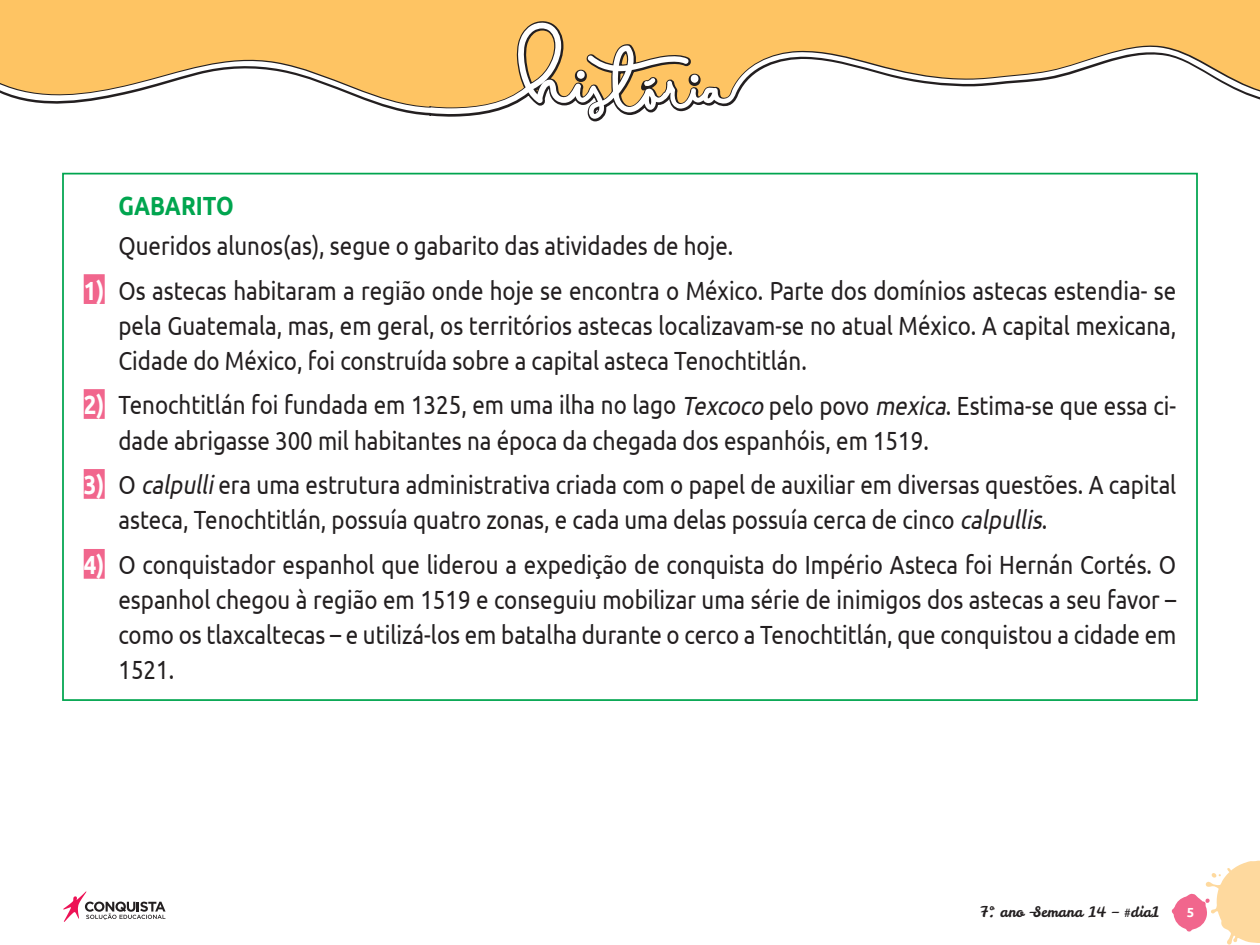
<style>
.page{position:relative;width:1260px;height:945px;background:#fff}
.page>*{position:absolute;margin:0;border:0;box-sizing:border-box;transform-origin:0 0}
.t1{font:26.25px/35px "Ubuntu";color:#231f20;text-align:justify;scale:.85 1}
.t2{font:700 26.25px "Ubuntu";color:#00a54f;scale:.85 1}
.t3{font:14.35px "Leckerli One";color:#231f20}
.t4{font:700 13.12px "Ubuntu";color:#fff}
.s1{font-weight:700;color:#fff}
.s2{font-style:italic}
</style>
<div class="page">
<svg style="left:1172px;top:861px;width:88px;height:84px"></svg>
<svg style="left:63px;top:891px;width:103px;height:31px"></svg>
<svg style="left:0;top:0;width:1260px;height:122px"></svg>
<svg style="left:0;top:22px;width:1260px;height:97px;fill:#fec463"></svg>
<div style="left:84px;top:274px;width:21px;height:30px;background:#f1668d"></div>
<div style="left:84px;top:389px;width:21px;height:30px;background:#f1668d"></div>
<div style="left:84px;top:469px;width:21px;height:30px;background:#f1668d"></div>
<div style="left:84px;top:549px;width:21px;height:30px;background:#f1668d"></div>
<p class="t2" style="left:118px;top:189px;width:137px">GABARITO</p>
<p class="t1" style="left:118px;top:227px;width:725px">Queridos alunos(as), segue o gabarito das atividades de hoje.</p>
<p class="t1" style="left:118px;top:272px;width:1246px;text-indent:-35px"><span class="s1">1)</span> Os astecas habitaram a região onde hoje se encontra o México. Parte dos domínios astecas estendia- se pela Guatemala, mas, em geral, os territórios astecas localizavam-se no atual México. A capital mexicana, Cidade do México, foi construída sobre a capital asteca Tenochtitlán.</p>
<p class="t1" style="left:118px;top:387px;width:1246px;text-indent:-35px"><span class="s1">2)</span> Tenochtitlán foi fundada em 1325, em uma ilha no lago <span class="s2">Texcoco</span> pelo povo <span class="s2">mexica</span>. Estima-se que essa ci&shy;dade abrigasse 300 mil habitantes na época da chegada dos espanhóis, em 1519.</p>
<p class="t1" style="left:118px;top:467px;width:1246px;text-indent:-35px"><span class="s1">3)</span> O <span class="s2">calpulli</span>era uma estrutura administrativa criada com o papel de auxiliar em diversas questões. A capital asteca, Tenochtitlán, possuía quatro zonas, e cada uma delas possuía cerca de cinco <span class="s2">calpullis</span>.</p>
<p class="t1" style="left:118px;top:547px;width:1246px;text-indent:-35px"><span class="s1">4)</span> O conquistador espanhol que liderou a expedição de conquista do Império Asteca foi Hernán Cortés. O espanhol chegou à região em 1519 e conseguiu mobilizar uma série de inimigos dos astecas a seu favor – como os tlaxcaltecas – e utilizá-los em batalha durante o cerco a Tenochtitlán, que conquistou a cidade em 1521.</p>
<p class="t3" style="left:980px;top:903px;width:181px">7º. ano –Semana 14 – #dia1</p>
<p class="t4" style="left:1187px;top:905px;width:9px">5</p>
</div>
